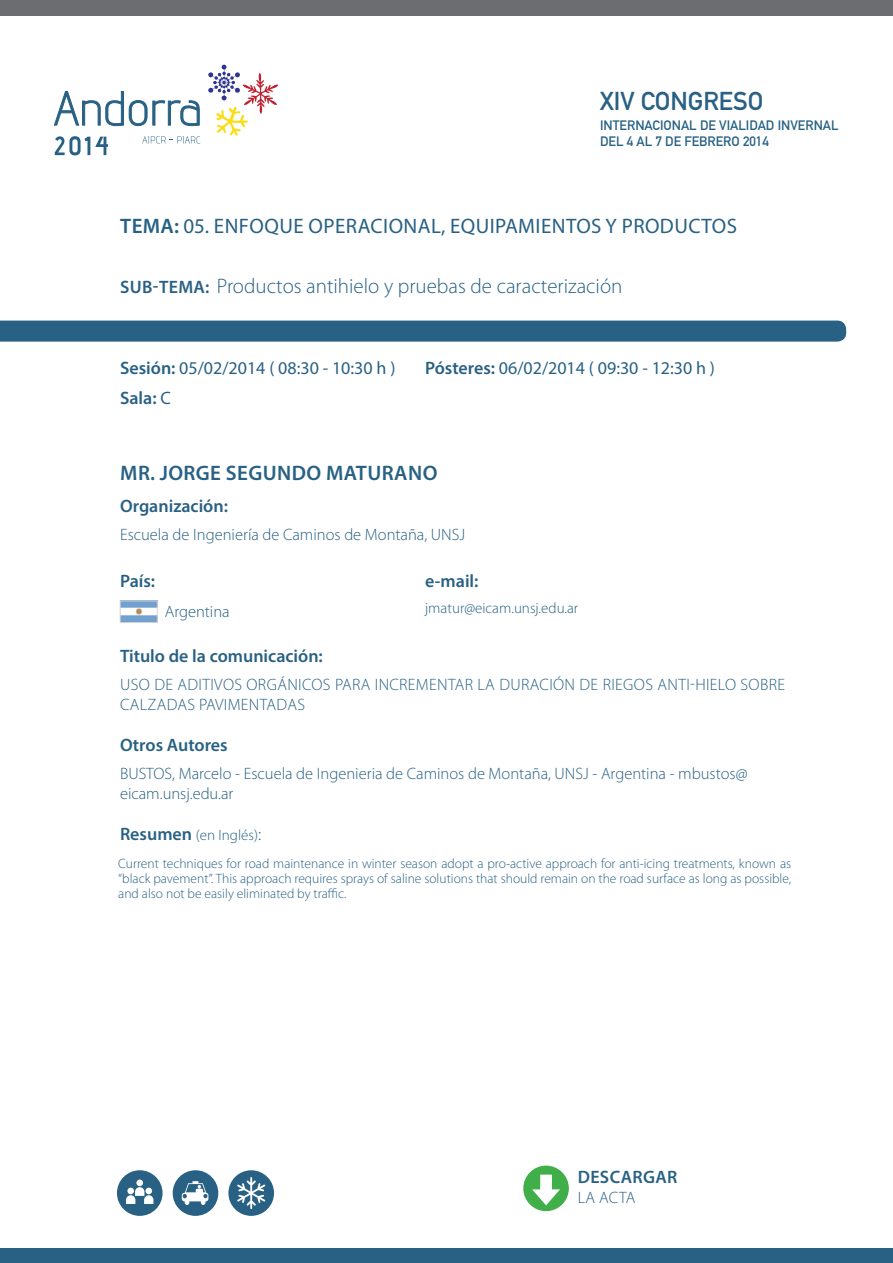
<style>
.page{position:relative;width:893px;height:1263px;background:#fff}
.page>*{position:absolute;margin:0;border:0;box-sizing:border-box;transform-origin:0 0}
.t1{font:25.5px "DIN Mittelschrift Std";color:#286184}
.t2{font:300 21px "Myriad Pro";color:#286184}
.Estilo_de_párrafo_3{font:21px "Myriad Pro";letter-spacing:.02em;color:#286184}
.t3{font:600 21px "Myriad Pro";letter-spacing:.02em;color:#286184}
.Estilo_de_párrafo_2{font:600 18px "Myriad Pro";color:#286184}
.t4{font:18px "Myriad Pro";color:#286184}
.Estilo_de_párrafo_2-2{font:600 18px "Myriad Pro";letter-spacing:.02em;color:#286184}
.Estilo_de_párrafo_2-3{font:300 16.5px/19.8px "Myriad Pro";color:#286184}
.Estilo_de_párrafo_6{font:300 16.5px/19.8px "Myriad Pro";letter-spacing:.02em;color:#286184}
.Estilo_de_párrafo_2-4{font:300 15px "Myriad Pro";color:#286184}
.Estilo_de_párrafo_5{font:300 13.5px/15px "Myriad Pro";color:#286184;text-align:justify}
.t5{font:13.5px/16.2px "DIN Mittelschrift Std";color:#286184}
.s1{font-weight:600}
.s2{font-weight:600;font-size:18px}
.s3{font-weight:400}
.s4{font-size:18px}
</style>
<div class="page">
<svg style="left:173px;top:1170px;width:45px;height:46px"></svg>
<svg style="left:228px;top:1170px;width:46px;height:46px"></svg>
<svg style="left:117px;top:1170px;width:46px;height:46px"></svg>
<div style="left:0;top:1248px;width:893px;height:15px;background:#286184"></div>
<div style="left:0;top:0;width:893px;height:16px;background:#6c6d70"></div>
<svg style="left:54px;top:91px;width:146px;height:36px"></svg>
<svg style="left:55px;top:136px;width:53px;height:19px"></svg>
<svg style="left:142px;top:136px;width:58px;height:8px"></svg>
<svg style="left:208px;top:65px;width:70px;height:71px"></svg>
<div style="left:0;top:321px;width:846px;height:21px;background:#286184"></div>
<div style="left:523px;top:1165px;width:46px;height:46px;background:#40ae49;border-radius:50%"></div>
<svg style="left:532px;top:1174px;width:28px;height:31px"></svg>
<img style="left:122px;top:603px;width:33px;height:18px">
<div style="left:120px;top:601px;width:37px;height:22px;border:1px solid #d4d3d3"></div>
<h1 class="t1" style="left:600px;top:86px;width:165px">XIV CONGRESO</h1>
<p class="t5" style="left:600px;top:117px;width:240px">INTERNACIONAL DE VIALIDAD INVERNAL<br>DEL 4 AL 7 DE FEBRERO 2014</p>
<p class="Estilo_de_párrafo_3" style="left:120px;top:215px;width:618px"><span class="s1">TEMA:</span> 05. ENFOQUE OPERACIONAL, EQUIPAMIENTOS Y PRODUCTOS</p>
<p class="t2" style="left:120px;top:273px;width:504px"><span class="s2">SUB-TEMA:</span> Productos antihielo y pruebas de caracterización</p>
<p class="t4" style="left:120px;top:358px;width:277px"><span class="s1">Sesión:</span> 05/02/2014 ( 08:30 - 10:30 h )</p>
<p class="Estilo_de_párrafo_2" style="left:120px;top:386px;width:52px">Sala: <span class="s3">C</span></p>
<p class="t4" style="left:425px;top:358px;width:291px"><span class="s1">Pósteres:</span> 06/02/2014 ( 09:30 - 12:30 h )</p>
<p class="t3" style="left:120px;top:460px;width:319px">MR. JORGE SEGUNDO MATURANO</p>
<p class="Estilo_de_párrafo_2" style="left:120px;top:495px;width:109px">Organización:</p>
<p class="Estilo_de_párrafo_2-3" style="left:120px;top:525px;width:347px">Escuela de Ingeniería de Caminos de Montaña, UNSJ</p>
<p class="Estilo_de_párrafo_2" style="left:120px;top:569px;width:37px">País:</p>
<p class="Estilo_de_párrafo_2-3" style="left:165px;top:601px;width:67px">Argentina</p>
<p class="Estilo_de_párrafo_2" style="left:425px;top:569px;width:55px">e-mail:</p>
<p class="Estilo_de_párrafo_2-4" style="left:425px;top:599px;width:155px">jmatur@eicam.unsj.edu.ar</p>
<p class="Estilo_de_párrafo_2" style="left:120px;top:644px;width:204px">Titulo de la comunicación:</p>
<p class="Estilo_de_párrafo_6" style="left:120px;top:675px;width:666px">USO DE ADITIVOS ORGÁNICOS PARA INCREMENTAR LA DURACIÓN DE RIEGOS ANTI-HIELO SOBRE<br>CALZADAS PAVIMENTADAS</p>
<p class="Estilo_de_párrafo_2" style="left:120px;top:733px;width:109px">Otros Autores</p>
<p class="Estilo_de_párrafo_2-3" style="left:120px;top:764px;width:629px">BUSTOS, Marcelo - Escuela de Ingenieria de Caminos de Montaña, UNSJ - Argentina - mbustos@ eicam.unsj.edu.ar</p>
<p class="Estilo_de_párrafo_2-4" style="left:120px;top:826px;width:143px"><span class="s2">Resumen</span> (en Inglés)<span class="s4">:</span></p>
<p class="Estilo_de_párrafo_5" style="left:118px;top:856px;width:674px">Current techniques for road maintenance in winter season adopt a pro-active approach for anti-icing treatments, known as “black pavement”. This approach requires sprays of saline solutions that should remain on the road surface as long as possible, and also not be easily eliminated by traffic.</p>
<p class="Estilo_de_párrafo_2-2" style="left:578px;top:1165px;width:101px">DESCARGAR</p>
<p class="Estilo_de_párrafo_2-3" style="left:578px;top:1187px;width:59px">LA ACTA</p>
</div>
